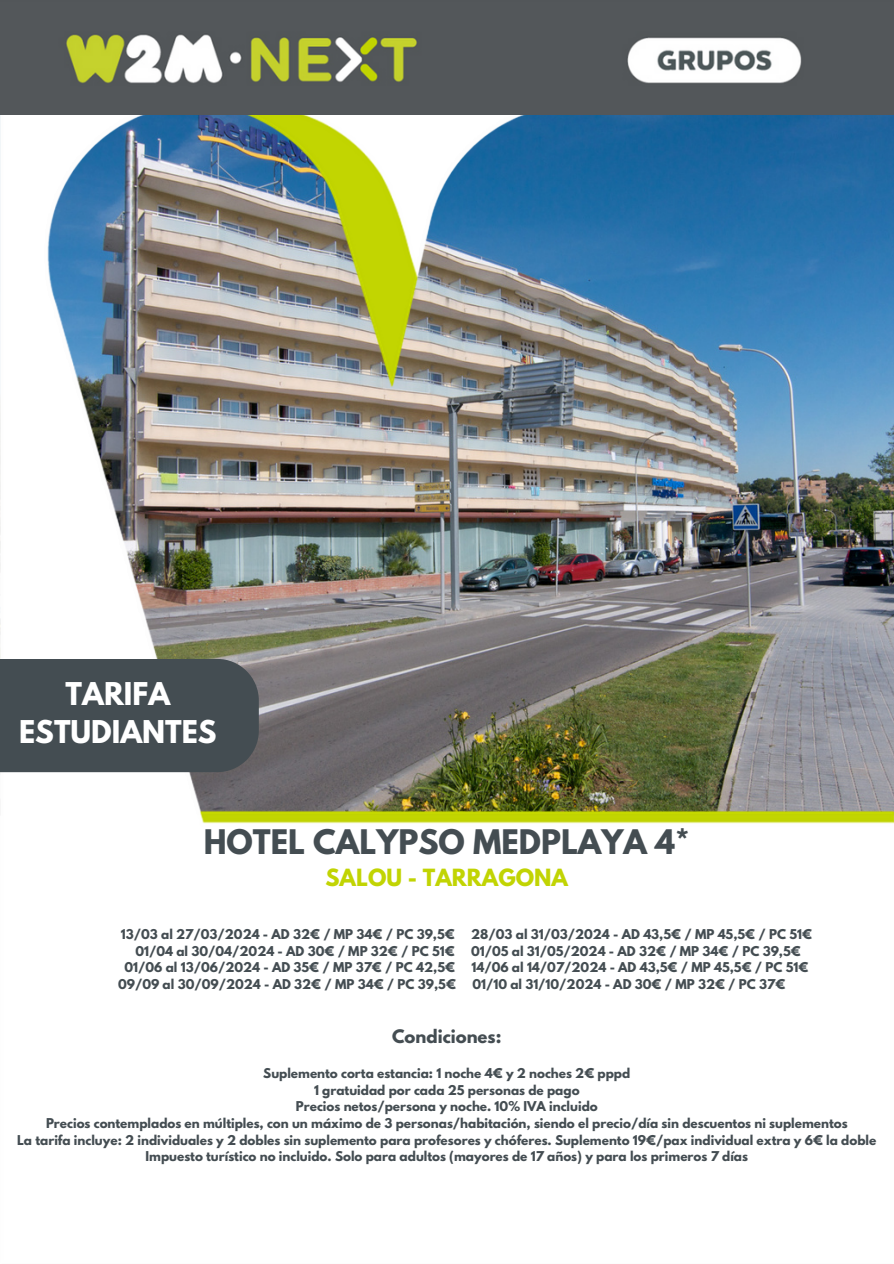
<style>
.page{position:relative;width:894px;height:1264px;background:#fff}
.page>*{position:absolute;margin:0;border:0;box-sizing:border-box;transform-origin:0 0}
.t1{font:700 30px "League Spartan";color:#444d52}
.t2{font:700 27.75px/38.2px "League Spartan";color:#fff;text-align:center}
.t3{font:700 21px "League Spartan";color:#c1d403}
.t4{font:700 16.5px "League Spartan";color:#444d52}
.t5{font:700 12px "League Spartan";color:#444d52}
</style>
<div class="page">
<img style="left:0;top:115px;width:893px;height:709px">
<img style="left:0;top:0;width:893px;height:114px">
<div style="left:0;top:659px;width:259px;height:113px;background:#444d52"></div>
<p class="t2" style="left:19px;top:678px;width:199px">TARIFA<br>ESTUDIANTES</p>
<p class="t1" style="left:204px;top:827px;width:487px">HOTEL CALYPSO MEDPLAYA 4*</p>
<p class="t3" style="left:325px;top:866px;width:244px">SALOU - TARRAGONA</p>
<p class="t5" style="left:121px;top:928px;width:335px">13/03 al 27/03/2024 - AD 32€ / MP 34€ / PC 39,5€</p>
<h1 class="t5" style="left:471px;top:928px;width:342px">28/03 al 31/03/2024 - AD 43,5€ / MP 45,5€ / PC 51€</h1>
<h1 class="t5" style="left:135px;top:944px;width:321px">01/04 al 30/04/2024 - AD 30€ / MP 32€ / PC 51€</h1>
<h1 class="t5" style="left:471px;top:944px;width:331px">01/05 al 31/05/2024 - AD 32€ / MP 34€ / PC 39,5€</h1>
<h1 class="t5" style="left:124px;top:961px;width:332px">01/06 al 13/06/2024 - AD 35€ / MP 37€ / PC 42,5€</h1>
<p class="t5" style="left:471px;top:961px;width:338px">14/06 al 14/07/2024 - AD 43,5€ / MP 45,5€ / PC 51€</p>
<p class="t5" style="left:118px;top:978px;width:339px">09/09 al 30/09/2024 - AD 32€ / MP 34€ / PC 39,5€</p>
<p class="t5" style="left:472px;top:978px;width:314px">01/10 al 31/10/2024 - AD 30€ / MP 32€ / PC 37€</p>
<p class="t4" style="left:392px;top:1028px;width:111px">Condiciones:</p>
<p class="t5" style="left:263px;top:1067px;width:368px">Suplemento corta estancia: 1 noche 4€ y 2 noches 2€ pppd</p>
<p class="t5" style="left:314px;top:1083px;width:267px">1 gratuidad por cada 25 personas de pago</p>
<h2 class="t5" style="left:296px;top:1100px;width:303px">Precios netos/persona y noche. 10% IVA incluido</h2>
<p class="t5" style="left:46px;top:1117px;width:802px">Precios contemplados en múltiples, con un máximo de 3 personas/habitación, siendo el precio/día sin descuentos ni suplementos</p>
<p class="t5" style="left:17px;top:1133px;width:860px">La tarifa incluye: 2 individuales y 2 dobles sin suplemento para profesores y chóferes. Suplemento 19€/pax individual extra y 6€ la doble</p>
<p class="t5" style="left:145px;top:1150px;width:603px">Impuesto turístico no incluido. Solo para adultos (mayores de 17 años) y para los primeros 7 días</p>
</div>
